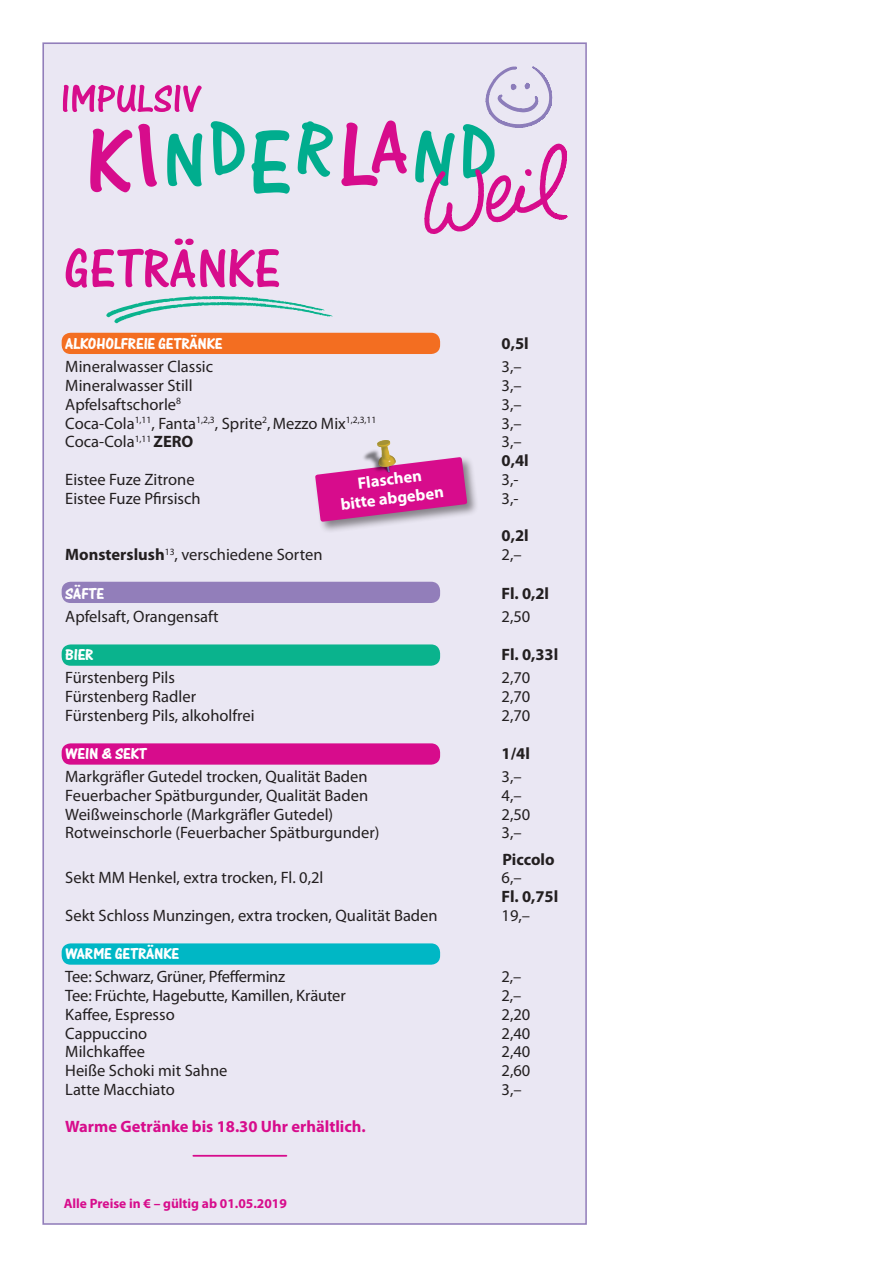
<style>
.page{position:relative;width:893px;height:1263px;background:#fff}
.page>*{position:absolute;margin:0;border:0;box-sizing:border-box;transform-origin:0 0}
.t1{font:57px "One Stroke Script Std";color:#d70c8c}
.t2{font:16.5px "Myriad Pro";color:#231f20}
.t3{font:700 16.5px "One Stroke Script Std";color:#fff}
.t4{font:700 16.5px "Myriad Pro";color:#231f20}
.t5{font:700 16.5px "Myriad Pro";color:#d70c8c}
.t6{font:700 16.5px/18.8px "Myriad Pro";color:#fff;text-align:center}
.t7{font:700 13.5px "Myriad Pro";color:#d70c8c}
.s1{font-weight:700}
</style>
<div class="page">
<div style="left:43px;top:43px;width:544px;height:1182px;background:#eae7f3"></div>
<svg style="left:90px;top:129px;width:42px;height:63px"></svg>
<svg style="left:138px;top:123px;width:19px;height:64px"></svg>
<svg style="left:167px;top:133px;width:35px;height:53px"></svg>
<svg style="left:211px;top:121px;width:34px;height:54px"></svg>
<svg style="left:252px;top:130px;width:38px;height:64px"></svg>
<svg style="left:298px;top:121px;width:35px;height:56px"></svg>
<svg style="left:341px;top:121px;width:66px;height:65px"></svg>
<svg style="left:63px;top:85px;width:139px;height:27px"></svg>
<svg style="left:415px;top:66px;width:153px;height:168px"></svg>
<div style="left:62px;top:333px;width:378px;height:21px;background:#f36e21;border-radius:9px"></div>
<div style="left:62px;top:743px;width:378px;height:22px;background:#d70c8c;border-radius:9px"></div>
<div style="left:62px;top:943px;width:378px;height:22px;background:#00b7c5;border-radius:9px"></div>
<svg style="left:106px;top:296px;width:226px;height:27px"></svg>
<div style="left:62px;top:582px;width:378px;height:21px;background:#927eba;border-radius:9px"></div>
<div style="left:62px;top:644px;width:378px;height:22px;background:#0ab38d;border-radius:9px"></div>
<hr style="left:193px;top:1155px;width:93px;height:2px;background:#d70c8c">
<div style="left:314px;top:456px;width:165px;height:78px;background:#231f20;opacity:.5"></div>
<svg style="left:315px;top:457px;width:152px;height:65px;background:#d33f9f"></svg>
<img style="left:361px;top:441px;width:34px;height:33px">
<h1 class="t1" style="left:64px;top:236px;width:218px">GETRÄNKE</h1>
<p class="t3" style="left:65px;top:334px;width:159px">ALKOHOLFREIE GETRÄNKE</p>
<p class="t4" style="left:502px;top:333px;width:29px">0,5l</p>
<p class="t2" style="left:65px;top:357px;width:149px">Mineralwasser Classic</p>
<p class="t2" style="left:502px;top:357px;width:22px">3,–</p>
<p class="t2" style="left:65px;top:375px;width:129px">Mineralwasser Still</p>
<p class="t2" style="left:502px;top:375px;width:22px">3,–</p>
<p class="t2" style="left:65px;top:394px;width:117px">Apfelsaftschorle<sup>8</sup></p>
<p class="t2" style="left:502px;top:394px;width:22px">3,–</p>
<p class="t2" style="left:65px;top:413px;width:313px">Coca-Cola<sup>1,11</sup>, Fanta<sup>1,2,3</sup>, Sprite<sup>2</sup>,Mezzo Mix<sup>1,2,3,11</sup></p>
<p class="t2" style="left:502px;top:413px;width:22px">3,–</p>
<p class="t2" style="left:65px;top:432px;width:130px">Coca-Cola<sup>1,11</sup> <span class="s1">ZERO</span></p>
<p class="t2" style="left:502px;top:432px;width:22px">3,–</p>
<p class="t4" style="left:502px;top:450px;width:29px">0,4l</p>
<p class="t2" style="left:65px;top:469px;width:131px">Eistee Fuze Zitrone</p>
<p class="t2" style="left:502px;top:469px;width:18px">3,-</p>
<p class="t2" style="left:65px;top:488px;width:137px">Eistee Fuze Pfirsisch</p>
<p class="t2" style="left:502px;top:488px;width:18px">3,-</p>
<p class="t4" style="left:502px;top:525px;width:29px">0,2l</p>
<p class="t2" style="left:65px;top:544px;width:259px"><span class="s1">Monsterslush</span><sup>13</sup>, verschiedene Sorten</p>
<p class="t2" style="left:502px;top:544px;width:22px">2,–</p>
<p class="t3" style="left:65px;top:583px;width:40px">SÄFTE</p>
<p class="t4" style="left:502px;top:582px;width:49px">Fl. 0,2l</p>
<p class="t2" style="left:65px;top:606px;width:155px">Apfelsaft, Orangensaft</p>
<p class="t2" style="left:502px;top:606px;width:30px">2,50</p>
<p class="t3" style="left:65px;top:645px;width:30px">BIER</p>
<p class="t4" style="left:502px;top:644px;width:58px">Fl. 0,33l</p>
<p class="t2" style="left:65px;top:667px;width:111px">Fürstenberg Pils</p>
<p class="t2" style="left:502px;top:667px;width:30px">2,70</p>
<p class="t2" style="left:65px;top:686px;width:132px">Fürstenberg Radler</p>
<p class="t2" style="left:502px;top:686px;width:30px">2,70</p>
<p class="t2" style="left:65px;top:705px;width:191px">Fürstenberg Pils, alkoholfrei</p>
<p class="t2" style="left:502px;top:705px;width:30px">2,70</p>
<p class="t3" style="left:65px;top:744px;width:83px">WEIN &amp; SEKT</p>
<p class="t4" style="left:502px;top:743px;width:30px">1/4l</p>
<p class="t2" style="left:65px;top:766px;width:304px">Markgräfler Gutedel trocken, Qualität Baden</p>
<p class="t2" style="left:502px;top:766px;width:22px">3,–</p>
<p class="t2" style="left:65px;top:785px;width:304px">Feuerbacher Spätburgunder, Qualität Baden</p>
<p class="t2" style="left:502px;top:785px;width:22px">4,–</p>
<p class="t2" style="left:65px;top:804px;width:270px">Weißweinschorle (Markgräfler Gutedel)</p>
<p class="t2" style="left:502px;top:804px;width:30px">2,50</p>
<p class="t2" style="left:65px;top:822px;width:316px">Rotweinschorle (Feuerbacher Spätburgunder)</p>
<p class="t2" style="left:502px;top:822px;width:22px">3,–</p>
<p class="t4" style="left:502px;top:848px;width:54px">Piccolo</p>
<p class="t2" style="left:65px;top:867px;width:260px">Sekt MM Henkel, extra trocken, Fl. 0,2l</p>
<p class="t2" style="left:502px;top:867px;width:22px">6,–</p>
<p class="t4" style="left:502px;top:886px;width:58px">Fl. 0,75l</p>
<p class="t2" style="left:65px;top:905px;width:374px">Sekt Schloss Munzingen, extra trocken, Qualität Baden</p>
<p class="t2" style="left:502px;top:905px;width:30px">19,–</p>
<p class="t3" style="left:65px;top:944px;width:115px">WARME GETRÄNKE</p>
<p class="t2" style="left:65px;top:966px;width:221px">Tee: Schwarz, Grüner, Pfefferminz</p>
<p class="t2" style="left:502px;top:966px;width:21px">2,–</p>
<p class="t2" style="left:65px;top:985px;width:282px">Tee: Früchte, Hagebutte, Kamillen, Kräuter</p>
<p class="t2" style="left:502px;top:985px;width:21px">2,–</p>
<p class="t2" style="left:65px;top:1004px;width:111px">Kaffee, Espresso</p>
<p class="t2" style="left:502px;top:1004px;width:30px">2,20</p>
<p class="t2" style="left:65px;top:1023px;width:84px">Cappuccino</p>
<p class="t2" style="left:502px;top:1023px;width:30px">2,40</p>
<p class="t2" style="left:65px;top:1041px;width:81px">Milchkaffee</p>
<p class="t2" style="left:502px;top:1041px;width:30px">2,40</p>
<p class="t2" style="left:65px;top:1060px;width:164px">Heiße Schoki mit Sahne</p>
<p class="t2" style="left:502px;top:1060px;width:30px">2,60</p>
<p class="t2" style="left:65px;top:1079px;width:111px">Latte Macchiato</p>
<p class="t2" style="left:502px;top:1079px;width:22px">3,–</p>
<p class="t5" style="left:65px;top:1116px;width:302px">Warme Getränke bis 18.30 Uhr erhältlich.</p>
<p class="t6" style="left:337px;top:476px;width:105px;rotate:-7deg">Flaschen<br>bitte abgeben</p>
<p class="t7" style="left:64px;top:1194px;width:225px">Alle Preise in € – gültig ab 01.05.2019</p>
</div>
